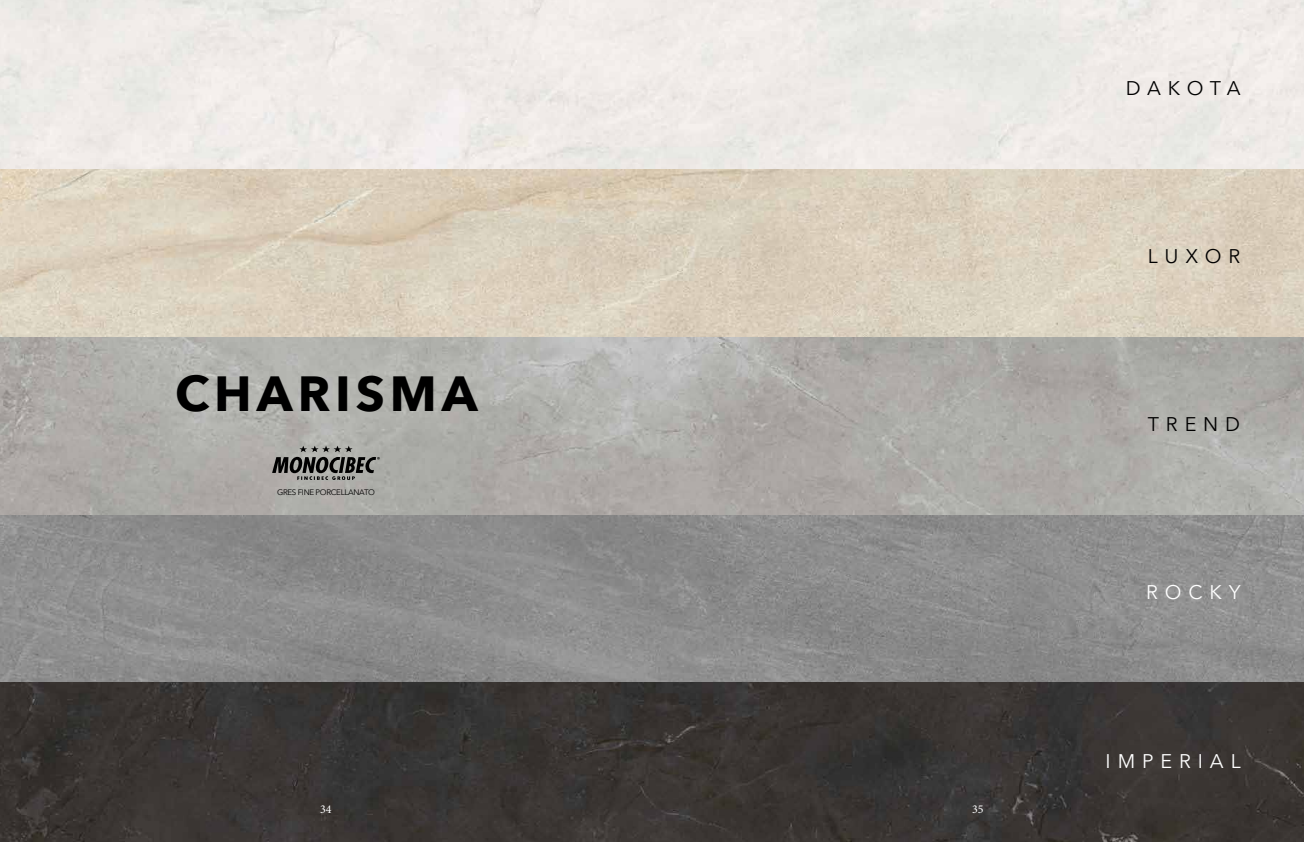
<style>
.page{position:relative;width:1304px;height:842px;background:#fff}
.page>*{position:absolute;margin:0;border:0;box-sizing:border-box;transform-origin:0 0}
.t1{font:700 49.3px "Avenir Next";letter-spacing:.1em;color:#000}
.t2{font:19.8px "Avenir Next";letter-spacing:.35em;color:#000}
.t3{font:19.8px "Avenir Next";letter-spacing:.35em;color:#fff}
.t4{font:12px "Minion Pro";color:#fff}
.t5{font:8px "Avenir Next";letter-spacing:-.04em;color:#000}
</style>
<div class="page">
<img style="left:0;top:0;width:1304px;height:682px">
<img style="left:0;top:682px;width:1304px;height:160px">
<svg style="left:272px;top:446px;width:108px;height:34px;background:#7a7a77"></svg>
<h1 class="t1" style="left:175px;top:351px;width:304px">CHARISMA</h1>
<p class="t5" style="left:277px;top:485px;width:99px">GRES FINE PORCELLANATO</p>
<h3 class="t4" style="left:320px;top:801px;width:13px">34</h3>
<h3 class="t4" style="left:972px;top:801px;width:13px">35</h3>
<h2 class="t2" style="left:1126px;top:71px;width:116px">DAKOTA</h2>
<h2 class="t2" style="left:1148px;top:239px;width:94px">LUXOR</h2>
<h2 class="t2" style="left:1148px;top:407px;width:94px">TREND</h2>
<h2 class="t3" style="left:1146px;top:575px;width:96px">ROCKY</h2>
<h2 class="t3" style="left:1106px;top:744px;width:137px">IMPERIAL</h2>
</div>
